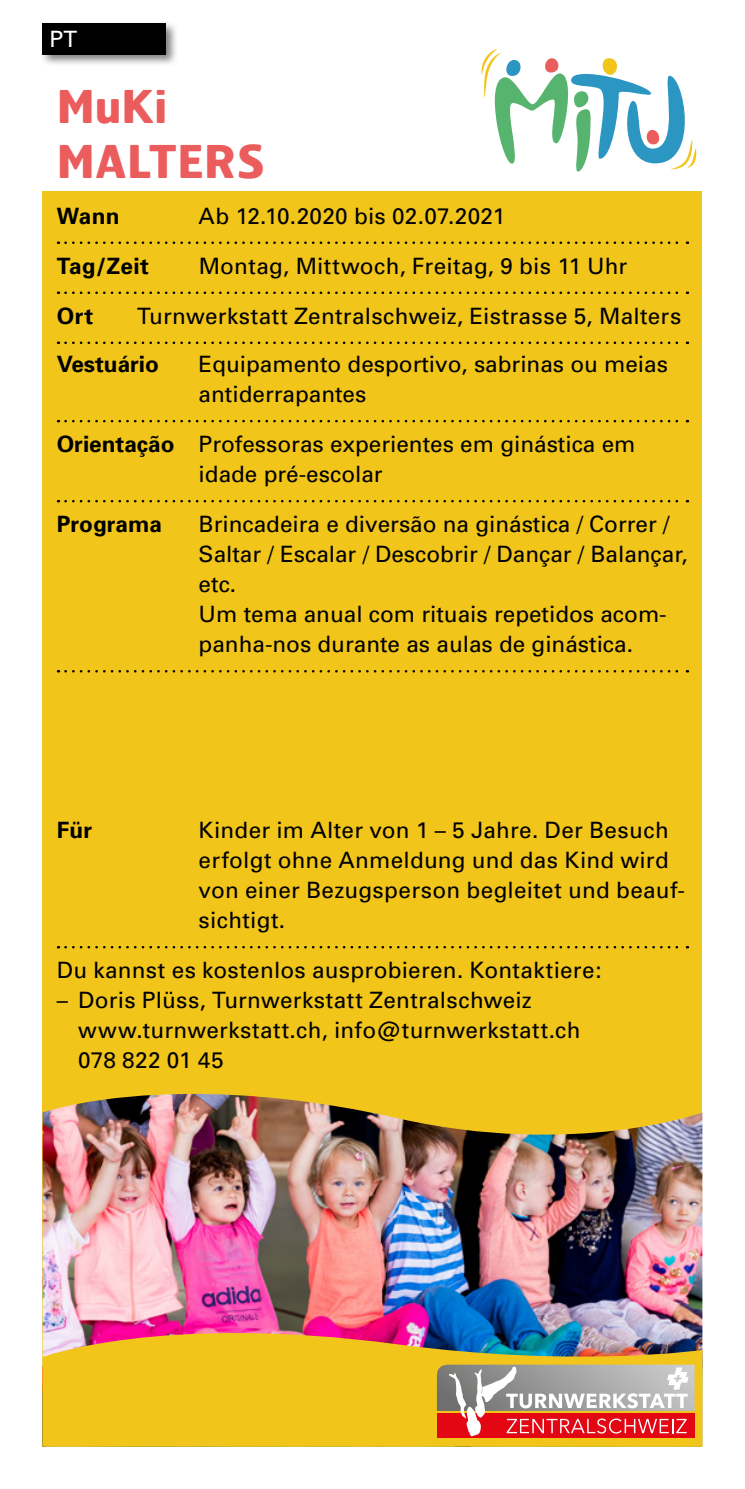
<style>
.page{position:relative;width:745px;height:1489px;background:#fff}
.page>*{position:absolute;margin:0;border:0;box-sizing:border-box;transform-origin:0 0}
.t1{font:700 45px/55px "Hermes FB";letter-spacing:.005em;color:#eb5c5c}
.t2{font:22.5px/30px "Univers";letter-spacing:.005em;color:#000}
.t3{font:700 22.5px "Univers";color:#000}
.t4{font:22.5px "Univers";color:#fff}
.s1{font-weight:700}
</style>
<div class="page">
<div style="left:43px;top:191px;width:659px;height:1255px;background:#f1c51a"></div>
<img style="left:43px;top:1093px;width:659px;height:219px">
<img style="left:43px;top:1312px;width:659px;height:126px">
<svg style="left:481px;top:49px;width:216px;height:123px"></svg>
<div style="left:436px;top:1413px;width:258px;height:24px;background:#e30613"></div>
<svg style="left:436px;top:1364px;width:258px;height:72px"></svg>
<svg style="left:65px;top:946px;width:622px;height:2px"></svg>
<svg style="left:65px;top:241px;width:622px;height:3px"></svg>
<svg style="left:65px;top:291px;width:622px;height:3px"></svg>
<svg style="left:65px;top:341px;width:622px;height:3px"></svg>
<div style="left:40px;top:21px;width:138px;height:46px;background:#000;opacity:.5"></div>
<div style="left:43px;top:23px;width:123px;height:32px;background:#000"></div>
<svg style="left:65px;top:420px;width:622px;height:2px"></svg>
<svg style="left:65px;top:500px;width:622px;height:2px"></svg>
<svg style="left:65px;top:670px;width:622px;height:2px"></svg>
<p class="t4" style="left:50px;top:26px;width:29px">PT</p>
<h1 class="t1" style="left:57px;top:77px;width:210px">MuKi<br>MALTERS</h1>
<p class="t3" style="left:57px;top:202px;width:64px">Wann</p>
<p class="t2" style="left:198px;top:201px;width:308px">Ab 12.10.2020 bis 02.07.2021</p>
<p class="t3" style="left:57px;top:252px;width:94px">Tag/Zeit</p>
<p class="t2" style="left:198px;top:251px;width:430px">Montag, Mittwoch, Freitag, 9 bis 11 Uhr</p>
<p class="t3" style="left:57px;top:302px;width:38px">Ort</p>
<p class="t2" style="left:137px;top:301px;width:545px">Turnwerkstatt Zentralschweiz, Eistrasse 5, Malters</p>
<p class="t3" style="left:57px;top:351px;width:104px">Vestuário</p>
<p class="t2" style="left:198px;top:349px;width:470px">Equipamento desportivo, sabrinas ou meias antiderrapantes</p>
<p class="t2" style="left:198px;top:429px;width:438px;text-indent:-142px"><span class="s1">Orientação</span> Professoras experientes em ginástica em idade pré-escolar</p>
<p class="t3" style="left:57px;top:511px;width:107px">Programa</p>
<p class="t2" style="left:198px;top:509px;width:490px">Brincadeira e diversão na ginástica / Correr / Saltar / Escalar / Descobrir / Dançar / Balançar, etc.<br>Um tema anual com rituais repetidos acom&shy;panha-nos durante as aulas de ginástica.</p>
<p class="t3" style="left:57px;top:816px;width:37px">Für</p>
<p class="t2" style="left:198px;top:815px;width:487px">Kinder im Alter von 1 – 5 Jahre. Der Besuch erfolgt ohne Anmeldung und das Kind wird von einer Bezugsperson begleitet und beauf&shy;sichtigt.</p>
<p class="t2" style="left:57px;top:955px;width:546px">Du kannst es kostenlos ausprobieren. Kontaktiere:</p>
<p class="t2" style="left:78px;top:985px;width:504px;text-indent:-21px">– Doris Plüss, Turnwerkstatt Zentralschweiz www.turnwerkstatt.ch, info@turnwerkstatt.ch<br>078 822 01 45</p>
</div>
